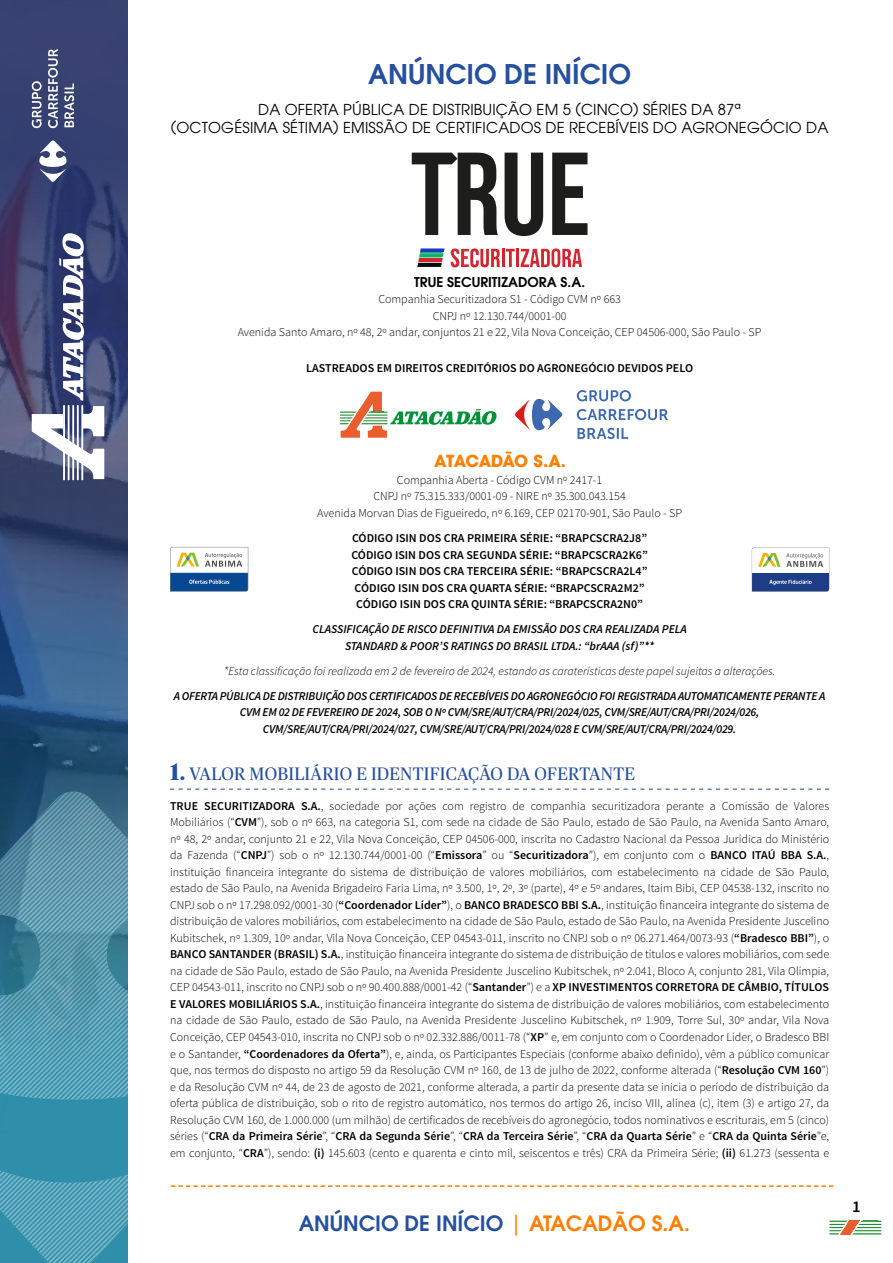
<style>
.page{position:relative;width:893px;height:1263px;background:#fff}
.page>*{position:absolute;margin:0;border:0;box-sizing:border-box;transform-origin:0 0}
.t1{font:600 27px "ITC Avant Garde Pro";color:#254f9f}
.t2{font:600 21px "ITC Avant Garde Pro";color:#254f9f}
.t3{font:18px "Publico";letter-spacing:.015em;color:#254f9f}
.t4{font:700 16.5px "ITC Avant Garde Pro";letter-spacing:-.04em;color:#ff7f00}
.t5{font:15px/18px "ITC Avant Garde Pro";letter-spacing:.01em;color:#000;text-align:center}
.t6{font:600 13.5px "ITC Avant Garde Pro";color:#000}
.t7{font:300 12px/16.5px "Source Sans Pro";color:#000;text-align:center}
.t8{font:italic 600 12px/16.5px "Source Sans Pro";letter-spacing:-.02em;color:#000;text-align:center}
.t9{font:600 12px/16.5px "Source Sans Pro";color:#000;text-align:center}
.t10{font:italic 600 12px/16.5px "Source Sans Pro";color:#000;text-align:center}
.t11{font:italic 300 12px "Source Sans Pro";color:#000}
.s1{font-weight:700;font-size:24px}
.s2{font-weight:600}
.s3{font-weight:400;color:#ff7f00}
.s4{color:#ff7f00}
</style>
<div class="page">
<svg style="left:171px;top:1185px;width:662px;height:2px"></svg>
<svg style="left:829px;top:1221px;width:53px;height:14px"></svg>
<img style="left:0;top:0;width:128px;height:792px">
<svg style="left:0;top:792px;width:128px;height:471px;background:#4c93aa"></svg>
<hr style="left:68px;top:405px;width:2px;height:75px;background:#fff">
<hr style="left:72px;top:405px;width:2px;height:75px;background:#fff">
<hr style="left:77px;top:405px;width:2px;height:75px;background:#fff">
<hr style="left:81px;top:405px;width:2px;height:75px;background:#fff">
<hr style="left:63px;top:405px;width:2px;height:75px;background:#fff">
<svg style="left:32px;top:233px;width:72px;height:246px"></svg>
<svg style="left:64px;top:83px;width:10px;height:44px"></svg>
<svg style="left:48px;top:49px;width:10px;height:79px"></svg>
<svg style="left:32px;top:81px;width:10px;height:47px"></svg>
<svg style="left:39px;top:140px;width:28px;height:42px"></svg>
<svg style="left:170px;top:789px;width:659px;height:1px"></svg>
<svg style="left:417px;top:248px;width:165px;height:19px"></svg>
<svg style="left:412px;top:153px;width:86px;height:82px"></svg>
<svg style="left:505px;top:153px;width:38px;height:83px"></svg>
<svg style="left:552px;top:153px;width:35px;height:82px"></svg>
<svg style="left:339px;top:391px;width:158px;height:47px"></svg>
<svg style="left:577px;top:428px;width:51px;height:11px"></svg>
<svg style="left:577px;top:409px;width:91px;height:11px"></svg>
<svg style="left:577px;top:390px;width:54px;height:11px"></svg>
<svg style="left:515px;top:399px;width:47px;height:31px"></svg>
<svg style="left:170px;top:547px;width:78px;height:45px"></svg>
<svg style="left:752px;top:547px;width:77px;height:45px"></svg>
<h1 class="t1" style="left:368px;top:56px;width:264px">ANÚNCIO DE INÍCIO</h1>
<p class="t5" style="left:171px;top:100px;width:659px">DA OFERTA PÚBLICA DE DISTRIBUIÇÃO EM 5 (CINCO) SÉRIES DA 87ª<br>(OCTOGÉSIMA SÉTIMA) EMISSÃO DE CERTIFICADOS DE RECEBÍVEIS DO AGRONEGÓCIO DA</p>
<p class="t6" style="left:414px;top:273px;width:172px">TRUE SECURITIZADORA S.A.</p>
<p class="t7" style="left:238px;top:291px;width:525px">Companhia Securitizadora S1 - Código CVM nº 663<br>CNPJ nº 12.130.744/0001-00<br>Avenida Santo Amaro, nº 48, 2º andar, conjuntos 21 e 22, Vila Nova Conceição, CEP 04506-000, São Paulo - SP</p>
<p class="t9" style="left:306px;top:360px;width:388px">LASTREADOS EM DIREITOS CREDITÓRIOS DO AGRONEGÓCIO DEVIDOS PELO</p>
<h3 class="t4" style="left:434px;top:450px;width:134px">ATACADÃO S.A.</h3>
<p class="t7" style="left:317px;top:472px;width:366px">Companhia Aberta - Código CVM nº 2417-1<br>CNPJ nº 75.315.333/0001-09 - NIRE nº 35.300.043.154<br>Avenida Morvan Dias de Figueiredo, nº 6.169, CEP 02170-901, São Paulo - SP</p>
<p class="t9" style="left:351px;top:530px;width:298px">CÓDIGO ISIN DOS CRA PRIMEIRA SÉRIE: “BRAPCSCRA2J8” CÓDIGO ISIN DOS CRA SEGUNDA SÉRIE: “BRAPCSCRA2K6” CÓDIGO ISIN DOS CRA TERCEIRA SÉRIE: “BRAPCSCRA2L4” CÓDIGO ISIN DOS CRA QUARTA SÉRIE: “BRAPCSCRA2M2” CÓDIGO ISIN DOS CRA QUINTA SÉRIE: “BRAPCSCRA2N0”</p>
<p class="t10" style="left:312px;top:621px;width:376px">CLASSIFICAÇÃO DE RISCO DEFINITIVA DA EMISSÃO DOS CRA REALIZADA PELA<br>STANDARD &amp; POOR’S RATINGS DO BRASIL LTDA.: “brAAA (sf)”**</p>
<p class="t11" style="left:224px;top:663px;width:553px">*Esta classificação foi realizada em 2 de fevereiro de 2024, estando as caraterísticas deste papel sujeitas a alterações.</p>
<p class="t8" style="left:174px;top:687px;width:653px">A OFERTA PÚBLICA DE DISTRIBUIÇÃO DOS CERTIFICADOS DE RECEBÍVEIS DO AGRONEGÓCIO FOI REGISTRADA AUTOMATICAMENTE PERANTE A<br>CVM EM 02 DE FEVEREIRO DE 2024, SOB O Nº CVM/SRE/AUT/CRA/PRI/2024/025, CVM/SRE/AUT/CRA/PRI/2024/026,<br>CVM/SRE/AUT/CRA/PRI/2024/027, CVM/SRE/AUT/CRA/PRI/2024/028 E CVM/SRE/AUT/CRA/PRI/2024/029.</p>
<h3 class="t3" style="left:170px;top:763px;width:466px"><span class="s1">1.</span> VALOR MOBILIÁRIO E IDENTIFICAÇÃO DA OFERTANTE</h3>
<p class="t7" style="left:170px;top:797px;width:661px;text-align:justify"><span class="s2">TRUE SECURITIZADORA S.A.</span>, sociedade por ações com registro de companhia securitizadora perante a Comissão de Valores Mobiliários (“<span class="s2">CVM</span>”), sob o nº 663, na categoria S1, com sede na cidade de São Paulo, estado de São Paulo, na Avenida Santo Amaro, nº 48, 2º andar, conjunto 21 e 22, Vila Nova Conceição, CEP 04506-000, inscrita no Cadastro Nacional da Pessoa Jurídica do Ministério da Fazenda (“<span class="s2">CNPJ</span>”) sob o nº 12.130.744/0001-00 (“<span class="s2">Emissora</span>” ou “<span class="s2">Securitizadora</span>”), em conjunto com o <span class="s2">BANCO ITAÚ BBA S.A.</span>, instituição financeira integrante do sistema de distribuição de valores mobiliários, com estabelecimento na cidade de São Paulo, estado de São Paulo, na Avenida Brigadeiro Faria Lima, nº 3.500, 1º, 2º, 3º (parte), 4º e 5º andares, Itaim Bibi, CEP 04538-132, inscrito no CNPJ sob o nº 17.298.092/0001-30 (<span class="s2">“Coordenador Líder”</span>), o <span class="s2">BANCO BRADESCO BBI S.A.</span>, instituição financeira integrante do sistema de distribuição de valores mobiliários, com estabelecimento na cidade de São Paulo, estado de São Paulo, na Avenida Presidente Juscelino Kubitschek, nº 1.309, 10º andar, Vila Nova Conceição, CEP 04543-011, inscrito no CNPJ sob o nº 06.271.464/0073-93 (<span class="s2">“Bradesco BBI”</span>), o <span class="s2">BANCO SANTANDER (BRASIL) S.A.</span>, instituição financeira integrante do sistema de distribuição de títulos e valores mobiliários, com sede na cidade de São Paulo, estado de São Paulo, na Avenida Presidente Juscelino Kubitschek, nº 2.041, Bloco A, conjunto 281, Vila Olímpia, CEP 04543-011, inscrito no CNPJ sob o nº 90.400.888/0001-42 (“<span class="s2">Santander</span>”) e a <span class="s2">XP INVESTIMENTOS CORRETORA DE CÂMBIO, TÍTULOS E VALORES MOBILIÁRIOS S.A.</span>, instituição financeira integrante do sistema de distribuição de valores mobiliários, com estabelecimento na cidade de São Paulo, estado de São Paulo, na Avenida Presidente Juscelino Kubitschek, nº 1.909, Torre Sul, 30º andar, Vila Nova Conceição, CEP 04543-010, inscrita no CNPJ sob o nº 02.332.886/0011-78 (“<span class="s2">XP</span>” e, em conjunto com o Coordenador Líder, o Bradesco BBI e o Santander, <span class="s2">“Coordenadores da Oferta”</span>), e, ainda, os Participantes Especiais (conforme abaixo definido), vêm a público comunicar que, nos termos do disposto no artigo 59 da Resolução CVM nº 160, de 13 de julho de 2022, conforme alterada (“<span class="s2">Resolução CVM 160</span>”) e da Resolução CVM nº 44, de 23 de agosto de 2021, conforme alterada, a partir da presente data se inicia o período de distribuição da oferta pública de distribuição, sob o rito de registro automático, nos termos do artigo 26, inciso VIII, alínea (c), item (3) e artigo 27, da Resolução CVM 160, de 1.000.000 (um milhão) de certificados de recebíveis do agronegócio, todos nominativos e escriturais, em 5 (cinco) séries (“<span class="s2">CRA da Primeira Série</span>”, “<span class="s2">CRA da Segunda Série</span>”, “<span class="s2">CRA da Terceira Série</span>”, “<span class="s2">CRA da Quarta Série</span>” e “<span class="s2">CRA da Quinta Série</span>”e, em conjunto, “<span class="s2">CRA</span>”), sendo: <span class="s2">(i)</span> 145.603 (cento e quarenta e cinto mil, seiscentos e três) CRA da Primeira Série; <span class="s2">(ii)</span> 61.273 (sessenta e</p>
<h2 class="t2" style="left:299px;top:1209px;width:393px">ANÚNCIO DE INÍCIO <span class="s3">|</span> <span class="s4">ATACADÃO S.A.</span></h2>
</div>
